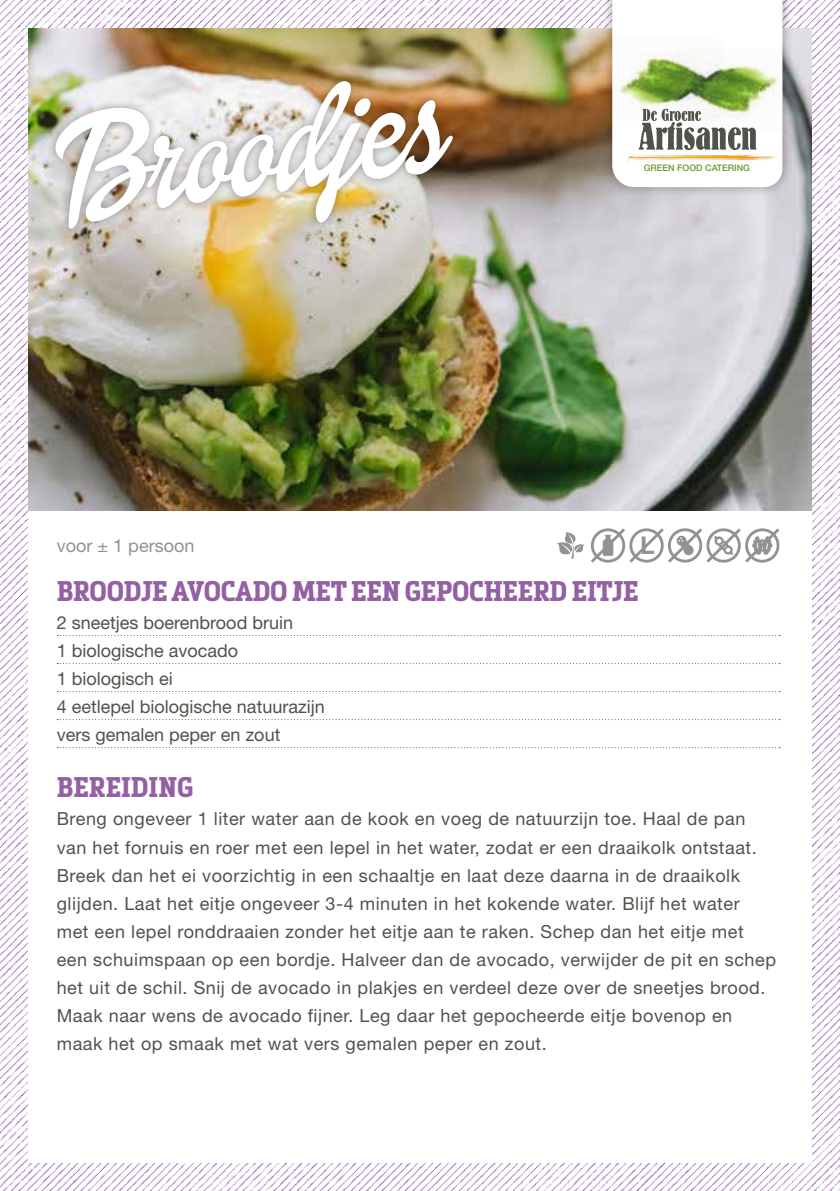
<style>
.page{position:relative;width:840px;height:1191px;background:#fff}
.page>*{position:absolute;margin:0;border:0;box-sizing:border-box;transform-origin:0 0}
.t1{font:150px "Dollie Script Personal Use";color:#fff}
.t2{font:700 28px "Metronic Slab Narrow";letter-spacing:-.01em;color:#9460a4}
.t3{font:18px/28px "Helvetica Neue LT Std";letter-spacing:.03em;color:#50534a}
.t4{font:18px/28px "Helvetica Neue LT Std";color:#50534a}
.t5{font:18px "Helvetica Neue LT Std";color:#929292}
.t6{font:500 9px "Helvetica Neue LT Std";color:#6e9631}
</style>
<div class="page">
<img style="left:0;top:0;width:839px;height:1191px">
<div style="left:28px;top:28px;width:783px;height:1134px;background:#fff"></div>
<img style="left:28px;top:28px;width:783px;height:482px">
<div style="left:46px;top:72px;width:415px;height:165px;background:#000;opacity:.35"></div>
<div style="left:601px;top:0;width:192px;height:198px;background:#000;opacity:.35"></div>
<img style="left:609px;top:37px;width:3px;height:85px">
<img style="left:782px;top:48px;width:3px;height:84px">
<img style="left:782px;top:153px;width:5px;height:9px">
<svg style="left:612px;top:0;width:170px;height:187px"></svg>
<svg style="left:57px;top:635px;width:722px;height:1px"></svg>
<svg style="left:57px;top:663px;width:722px;height:1px"></svg>
<svg style="left:57px;top:691px;width:722px;height:1px"></svg>
<svg style="left:57px;top:719px;width:722px;height:1px"></svg>
<svg style="left:57px;top:747px;width:722px;height:1px"></svg>
<svg style="left:557px;top:528px;width:223px;height:35px"></svg>
<h1 class="t1" style="left:45px;top:89px;width:391px;rotate:-8deg">Broodjes</h1>
<p class="t5" style="left:57px;top:534px;width:139px">voor ± 1 persoon</p>
<p class="t6" style="left:643px;top:163px;width:108px">GREEN FOOD CATERING</p>
<h2 class="t2" style="left:57px;top:575px;width:583px">BROODJE AVOCADO MET EEN GEPOCHEERD EITJE</h2>
<p class="t4" style="left:57px;top:609px;width:269px">2 sneetjes boerenbrood bruin<br>1 biologische avocado<br>1 biologisch ei<br>4 eetlepel biologische natuurazijn vers gemalen peper en zout</p>
<h2 class="t2" style="left:57px;top:771px;width:138px">BEREIDING</h2>
<p class="t3" style="left:57px;top:805px;width:720px">Breng ongeveer 1 liter water aan de kook en voeg de natuurzijn toe. Haal de pan van het fornuis en roer met een lepel in het water, zodat er een draaikolk ontstaat.<br>Breek dan het ei voorzichtig in een schaaltje en laat deze daarna in de draaikolk glijden. Laat het eitje ongeveer 3-4 minuten in het kokende water. Blijf het water met een lepel ronddraaien zonder het eitje aan te raken. Schep dan het eitje met een schuimspaan op een bordje. Halveer dan de avocado, verwijder de pit en schep het uit de schil. Snij de avocado in plakjes en verdeel deze over de sneetjes brood.<br>Maak naar wens de avocado fijner. Leg daar het gepocheerde eitje bovenop en maak het op smaak met wat vers gemalen peper en zout.</p>
</div>
